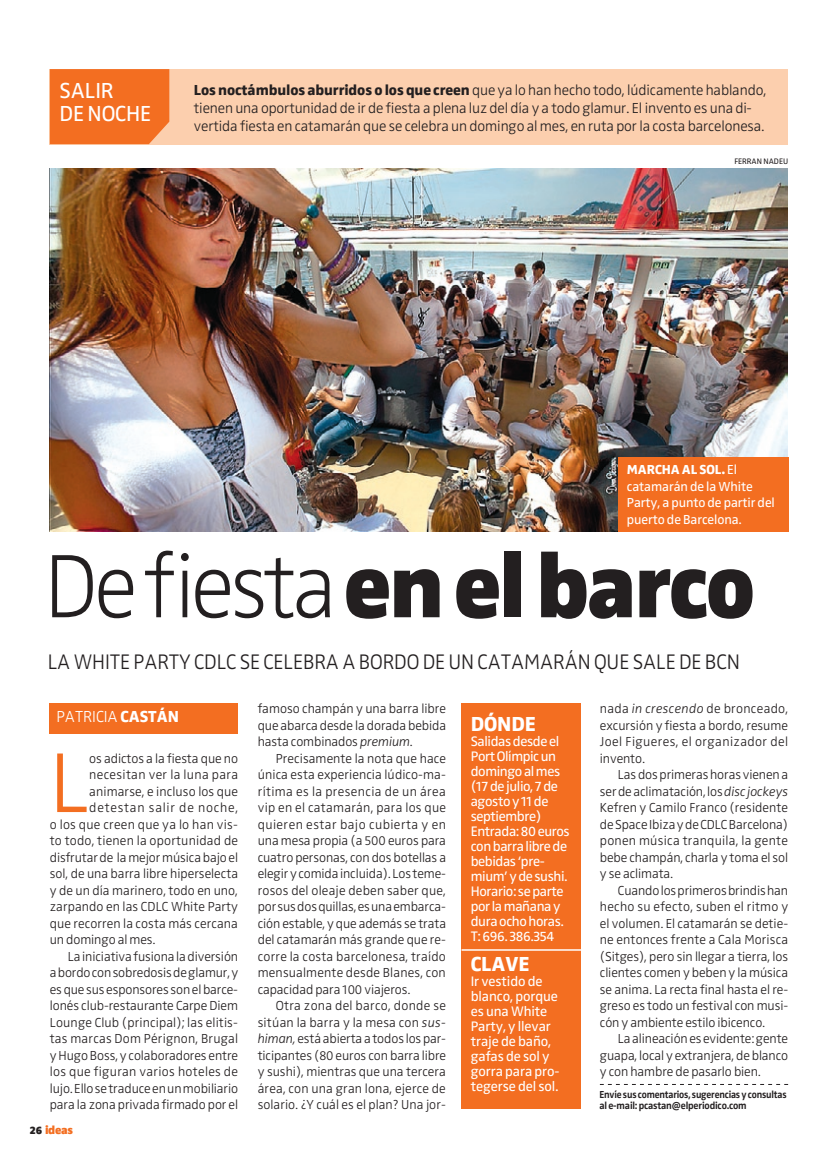
<style>
.page{position:relative;width:838px;height:1170px;background:#fff}
.page>*{position:absolute;margin:0;border:0;box-sizing:border-box;transform-origin:0 0}
.t1{font:900 93px "Zwo";letter-spacing:-.025em;color:#231f20}
.t2{font:300 87.75px "Zwo";color:#f36e21}
.t3{font:22.5px/22.5px "Zwo";letter-spacing:-.005em;color:#fff}
.t4{font:300 21.75px "Zwo";color:#231f20}
.t5{font:800 21px "Zwo";letter-spacing:-.005em;color:#fff}
.t6{font:300 16.5px "Zwo";letter-spacing:-.005em;color:#fff}
.t7{font:300 15px/18px "Zwo";letter-spacing:-.005em;color:#231f20}
.t8{font:14.25px/15px "Zwo";letter-spacing:-.025em;color:#fff}
.t9{font:14.25px/15px "Zwo";letter-spacing:-.005em;color:#fff}
.t10{font:300 13.5px/16.5px "Zwo";letter-spacing:-.005em;color:#231f20;text-align:justify}
.t11{font:13.5px/16.5px "Zwo";letter-spacing:-.005em;color:#fff}
.t12{font:300 13.5px "Zwo";letter-spacing:.015em;color:#231f20}
.t13{font:300 13.5px "Zwo";letter-spacing:.02em;color:#231f20}
.t14{font:300 13.5px "Zwo";letter-spacing:.025em;color:#231f20}
.t15{font:300 13.5px "Zwo";letter-spacing:.055em;color:#231f20}
.t16{font:900 12px "Zwo";letter-spacing:-.025em;color:#f36e21}
.t17{font:700 10.5px/10.5px "Zwo";letter-spacing:-.015em;color:#231f20;scale:.91 1}
.t18{font:8.25px "Zwo";letter-spacing:-.005em;color:#231f20}
.s1{font-weight:800}
.s2{font-weight:200}
.s3{font-size:11.25px;color:#231f20}
.s4{font-style:italic}
</style>
<div class="page">
<div style="left:50px;top:69px;width:738px;height:75px;background:#fccfae"></div>
<img style="left:50px;top:168px;width:737px;height:363px">
<div style="left:50px;top:69px;width:119px;height:75px;background:#f36e21"></div>
<div style="left:50px;top:703px;width:188px;height:30px;background:#f36e21"></div>
<svg style="left:600px;top:1084px;width:188px;height:1px"></svg>
<div style="left:618px;top:457px;width:170px;height:74px;background:#f36e21"></div>
<div style="left:461px;top:703px;width:120px;height:406px;background:#f36e21"></div>
<hr style="left:461px;top:949px;width:120px;height:1px;background:#fff">
<h3 class="t3" style="left:59px;top:80px;width:93px">SALIR<br>DE NOCHE</h3>
<p class="t7" style="left:194px;top:81px;width:574px"><span class="s1">Los noctámbulos aburridos o los que creen</span> que ya lo han hecho todo, lúdicamente hablando, tienen una oportunidad de ir de fiesta a plena luz del día y a todo glamur. El invento es una di&shy;vertida fiesta en catamarán que se celebra un domingo al mes, en ruta por la costa barcelonesa.</p>
<p class="t18" style="left:734px;top:156px;width:55px">FERRAN NADEU</p>
<p class="t11" style="left:627px;top:461px;width:149px"><span class="s1">MARCHA AL SOL.</span> El catamarán de la White<br>Party, a punto de partir del puerto de Barcelona.</p>
<h1 class="t1" style="left:44px;top:530px;width:712px"><span class="s2">De fiesta</span> en el barco</h1>
<h3 class="t4" style="left:48px;top:649px;width:38px">la white</h3>
<h3 class="t4" style="left:133px;top:649px;width:13px">party</h3>
<h3 class="t4" style="left:194px;top:649px;width:12px">cdlc</h3>
<h3 class="t4" style="left:240px;top:649px;width:36px">se celebra</h3>
<h3 class="t4" style="left:342px;top:649px;width:30px">a bordo</h3>
<h3 class="t4" style="left:423px;top:649px;width:69px">de un catamar</h3>
<h3 class="t4" style="left:565px;top:649px;width:80px">án que sale</h3>
<h3 class="t4" style="left:679px;top:649px;width:38px">de bcN</h3>
<p class="t6" style="left:56px;top:707px;width:124px">PATRICIA <span class="s1">CASTÁN</span></p>
<h2 class="t2" style="left:50px;top:732px;width:42px">L</h2>
<p class="t10" style="left:89px;top:749px;width:150px">os adictos a la fiesta que no</p>
<p class="t14" style="left:89px;top:766px;width:150px">necesitan ver la luna para</p>
<p class="t10" style="left:89px;top:782px;width:150px">animarse, e incluso los que</p>
<p class="t15" style="left:89px;top:799px;width:150px">detestan salir de noche,</p>
<p class="t13" style="left:50px;top:816px;width:190px">o los que creen que ya lo han vis-</p>
<p class="t12" style="left:50px;top:832px;width:190px">to todo, tienen la oportunidad de</p>
<p class="t10" style="left:50px;top:848px;width:190px">disfrutar de la mejor música bajo el</p>
<p class="t10" style="left:50px;top:865px;width:190px">sol, de una barra libre hiperselecta</p>
<p class="t10" style="left:50px;top:881px;width:189px">y de un día marinero, todo en uno,</p>
<p class="t10" style="left:50px;top:898px;width:190px">zarpando en las CDLC White Party</p>
<p class="t10" style="left:50px;top:914px;width:189px">que recorren la costa más cercana</p>
<p class="t10" style="left:50px;top:931px;width:107px">un domingo al mes.</p>
<p class="t10" style="left:68px;top:947px;width:172px">La iniciativa fusiona la diversión</p>
<p class="t10" style="left:50px;top:964px;width:190px">a bordo con sobredosis de glamur, y</p>
<p class="t10" style="left:50px;top:980px;width:190px">es que sus esponsores son el barce-</p>
<p class="t10" style="left:50px;top:997px;width:190px">lonés club-restaurante Carpe Diem</p>
<p class="t10" style="left:50px;top:1013px;width:190px">Lounge Club (principal); las elitis-</p>
<p class="t12" style="left:50px;top:1030px;width:190px">tas marcas Dom Pérignon, Brugal</p>
<p class="t10" style="left:50px;top:1046px;width:190px">y Hugo Boss, y colaboradores entre</p>
<p class="t13" style="left:50px;top:1063px;width:190px">los que figuran varios hoteles de</p>
<p class="t10" style="left:50px;top:1079px;width:190px">lujo. Ello se traduce en un mobiliario</p>
<p class="t10" style="left:50px;top:1096px;width:190px">para la zona privada firmado por el</p>
<p class="t16" style="left:30px;top:1122px;width:45px"><span class="s3">26</span> ideas</p>
<p class="t10" style="left:258px;top:700px;width:190px">famoso champán y una barra libre que abarca desde la dorada bebida hasta combinados <span class="s4">premium.</span></p>
<p class="t10" style="left:258px;top:749px;width:190px;text-indent:18px">Precisamente la nota que hace única esta experiencia lúdico-ma&shy;rítima es la presencia de un área vip en el catamarán, para los que quieren estar bajo cubierta y en una mesa propia (a 500 euros para cuatro personas, con dos botellas a elegir y comida incluida). Los teme&shy;rosos del oleaje deben saber que, por sus dos quillas, es una embarca&shy;ción estable, y que además se trata del catamarán más grande que re&shy;corre la costa barcelonesa, traído mensualmente desde Blanes, con capacidad para 100 viajeros.</p>
<p class="t10" style="left:258px;top:997px;width:190px;text-indent:18px">Otra zona del barco, donde se sitúan la barra y la mesa con <span class="s4">sus&shy;himan,</span> está abierta a todos los par&shy;ticipantes (80 euros con barra libre y sushi), mientras que una tercera área, con una gran lona, ejerce de solario. ¿Y cuál es el plan? Una jor-</p>
<h3 class="t5" style="left:471px;top:711px;width:67px">DÓNDE</h3>
<p class="t8" style="left:471px;top:733px;width:101px">Salidas desde el<br>Port Olímpic un domingo al mes (17 de julio, 7 de agosto y 11 de septiembre)<br>Entrada: 80 euros con barra libre de bebidas ‘pre&shy;mium’ y de sushi.<br>Horario: se parte por la mañana y dura ocho horas.<br>T: 696. 386.354</p>
<h3 class="t5" style="left:471px;top:951px;width:60px">CLAVE</h3>
<p class="t9" style="left:471px;top:973px;width:90px">Ir vestido de blanco, porque es una White<br>Party, y llevar traje de baño, gafas de sol y gorra para pro&shy;tegerse del sol.</p>
<p class="t10" style="left:600px;top:700px;width:190px">nada <span class="s4">in crescendo</span> de bronceado, excursión y fiesta a bordo, resume Joel Figueres, el organizador del invento.</p>
<p class="t10" style="left:600px;top:766px;width:190px;text-indent:18px">Las dos primeras horas vienen a ser de aclimatación, los <span class="s4">disc jockeys </span>Kefren y Camilo Franco (residente de Space Ibiza y de CDLC Barcelona) ponen música tranquila, la gente bebe champán, charla y toma el sol y se aclimata.</p>
<p class="t10" style="left:600px;top:881px;width:190px;text-indent:18px">Cuando los primeros brindis han hecho su efecto, suben el ritmo y el volumen. El catamarán se detie&shy;ne entonces frente a Cala Morisca (Sitges), pero sin llegar a tierra, los clientes comen y beben y la música se anima. La recta final hasta el re&shy;greso es todo un festival con musi&shy;cón y ambiente estilo ibicenco.</p>
<p class="t10" style="left:600px;top:1030px;width:190px;text-indent:18px">La alineación es evidente: gente guapa, local y extranjera, de blanco y con hambre de pasarlo bien.</p>
<p class="t17" style="left:599px;top:1089px;width:207px">Envíe sus comentarios, sugerencias y consultas al e-mail: pcastan@elperiodico.com</p>
</div>
